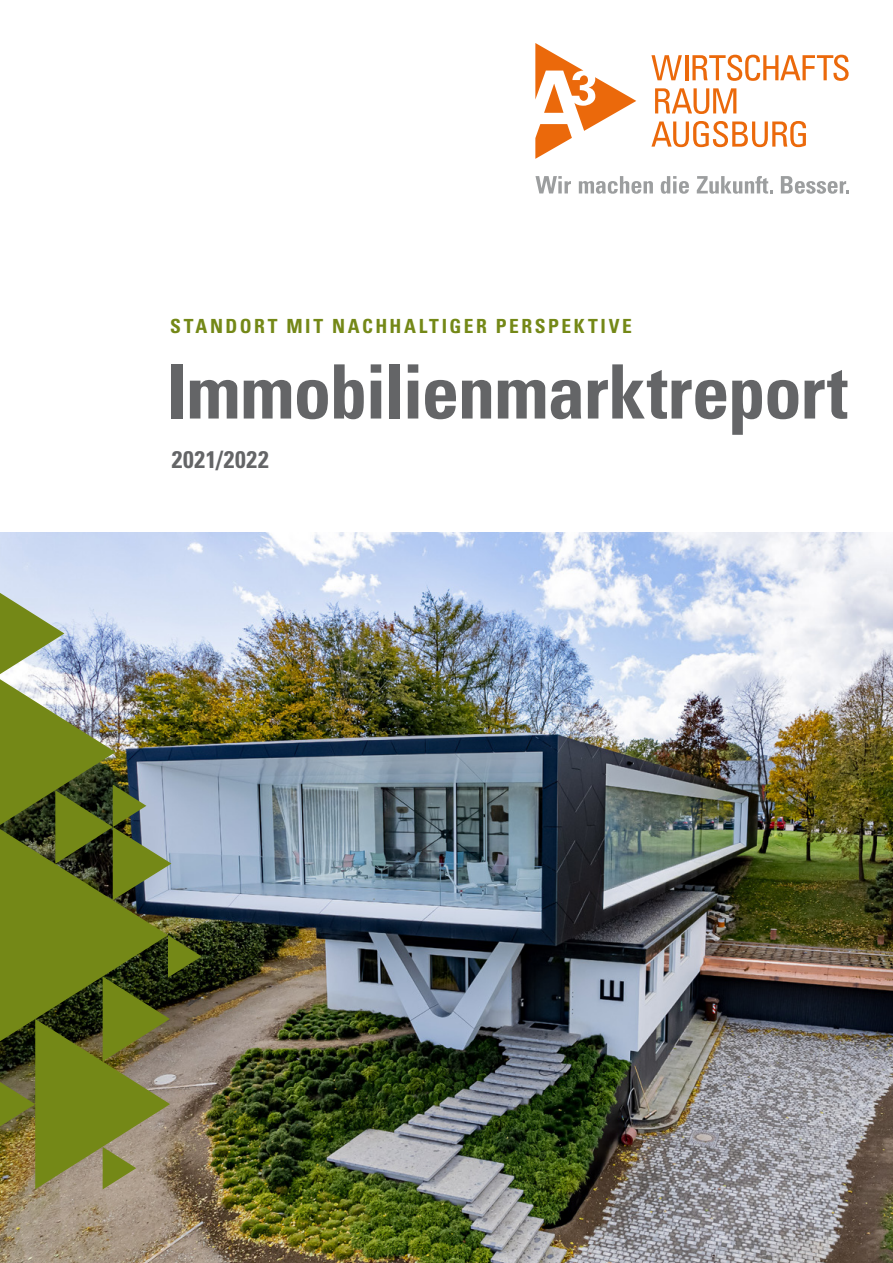
<style>
.page{position:relative;width:893px;height:1263px;background:#fff}
.page>*{position:absolute;margin:0;border:0;box-sizing:border-box;transform-origin:0 0}
.t1{font:700 condensed 75px "Univers LT Std";letter-spacing:-.015em;color:#646567}
.t2{font:700 condensed 24px "Univers LT Std";letter-spacing:.03em;color:#646567}
.t3{font:700 condensed 19.5px "Univers LT Std";letter-spacing:.13em;color:#748817}
</style>
<div class="page">
<img style="left:0;top:533px;width:893px;height:730px">
<img style="left:0;top:593px;width:202px;height:596px">
<svg style="left:535px;top:176px;width:36px;height:17px"></svg>
<svg style="left:579px;top:176px;width:74px;height:18px"></svg>
<svg style="left:661px;top:176px;width:28px;height:18px"></svg>
<svg style="left:697px;top:176px;width:76px;height:18px"></svg>
<svg style="left:781px;top:176px;width:68px;height:18px"></svg>
<svg style="left:535px;top:43px;width:101px;height:116px"></svg>
<svg style="left:655px;top:88px;width:81px;height:26px"></svg>
<svg style="left:651px;top:121px;width:155px;height:26px"></svg>
<svg style="left:692px;top:55px;width:157px;height:26px"></svg>
<hr style="left:685px;top:55px;width:3px;height:25px;background:#eb690b">
<svg style="left:651px;top:55px;width:31px;height:25px"></svg>
<p class="t3" style="left:170px;top:314px;width:463px">STANDORT MIT NACHHALTIGER PERSPEKTIVE</p>
<h1 class="t1" style="left:166px;top:346px;width:683px">Immobilienmarktreport</h1>
<p class="t2" style="left:172px;top:445px;width:99px">2021/2022</p>
</div>
